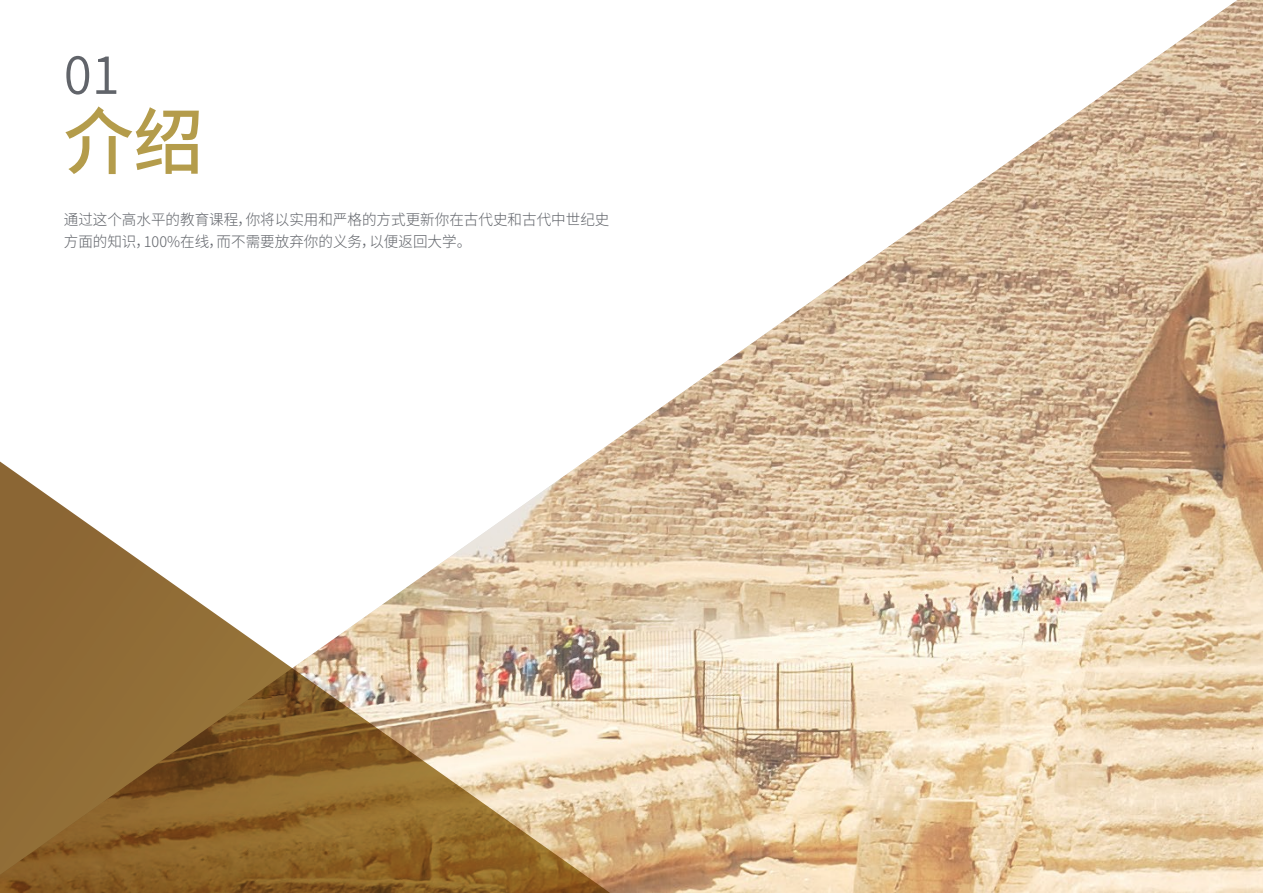
<style>
.page{position:relative;width:1263px;height:893px;background:#fff}
.page>*{position:absolute;margin:0;border:0;box-sizing:border-box;transform-origin:0 0}
.t1{font:500 72px "Source Han Sans CN";color:#b49c4b}
.t2{font:52.5px "Source Han Sans CN";color:#61646a}
.t3{font:300 15px/22.5px "Source Han Sans CN";color:#61646a}
</style>
<div class="page">
<img style="left:607px;top:0;width:656px;height:893px">
<svg style="left:0;top:446px;width:640px;height:447px"></svg>
<h2 class="t2" style="left:64px;top:45px;width:57px">01</h2>
<h1 class="t1" style="left:64px;top:101px;width:141px">介绍</h1>
<p class="t3" style="left:64px;top:208px;width:547px">通过这个高水平的教育课程，你将以实用和严格的方式更新你在古代史和古代中世纪史方面的知识，100%在线，而不需要放弃你的义务，以便返回大学。</p>
</div>
